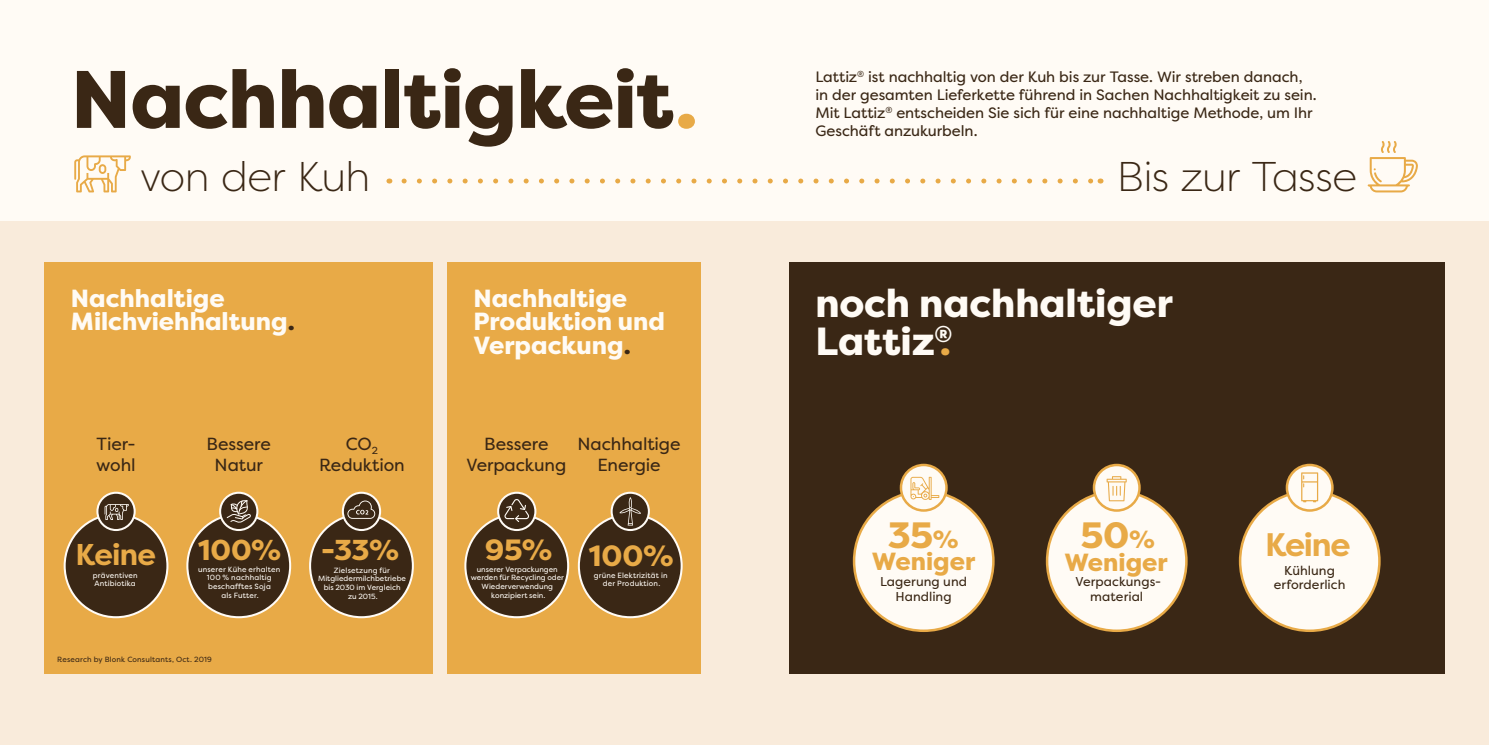
<style>
.page{position:relative;width:1489px;height:745px;background:#fff}
.page>*{position:absolute;margin:0;border:0;box-sizing:border-box;transform-origin:0 0}
.t1{font:800 81.25px "Filson Pro";letter-spacing:-.01em;color:#3a2715}
.t2{font:300 41.5px "Filson Pro";letter-spacing:-.015em;color:#3a2715}
.t3{font:800 39.12px/37.6px "Filson Pro";letter-spacing:-.005em;color:#fffbf5}
.t4{font:800 36.62px "Filson Pro";color:#e8aa47}
.t5{font:700 32.5px "Filson Pro";letter-spacing:-.04em;color:#e8aa47}
.t6{font:700 30px "Filson Pro";letter-spacing:-.025em;color:#e8aa47}
.t7{font:800 29.25px "Filson Pro";color:#e8aa47}
.t8{font:800 28.75px "Filson Pro";color:#e8aa47}
.t9{font:800 24.75px/23.9px "Filson Pro";color:#fffbf5}
.t10{font:800 24.75px "Filson Pro";color:#e8aa47}
.t11{font:17.5px/21px "Filson Pro";letter-spacing:-.005em;color:#3a2715;text-align:center}
.t12{font:15px/18px "Filson Pro";letter-spacing:-.005em;color:#3a2715}
.t13{font:12.75px/14.6px "Filson Pro";color:#3a2715;text-align:center}
.t14{font:7.5px/8.8px "Filson Pro";letter-spacing:.01em;color:#fffbf5;text-align:center}
.t15{font:7.5px "Filson Pro";letter-spacing:.02em;color:#3a2715}
.s1{color:#e8aa47}
.s2{color:#3a2715}
.s3{font-size:24.75px}
</style>
<div class="page">
<div style="left:0;top:0;width:1488px;height:744px;background:#fffbf5"></div>
<div style="left:0;top:221px;width:1488px;height:523px;background:#f9ebdb"></div>
<div style="left:44px;top:262px;width:389px;height:411px;background:#e8aa47"></div>
<div style="left:447px;top:262px;width:253px;height:411px;background:#e8aa47"></div>
<div style="left:788px;top:262px;width:656px;height:411px;background:#3a2715"></div>
<div style="left:65px;top:514px;width:102px;height:102px;background:#3a2715;border-radius:50%"></div>
<div style="left:310px;top:514px;width:103px;height:102px;background:#3a2715;border-radius:50%"></div>
<svg style="left:343px;top:492px;width:37px;height:37px"></svg>
<div style="left:342px;top:491px;width:39px;height:39px;border:2px solid #fffbf5;border-radius:50%"></div>
<svg style="left:347px;top:500px;width:28px;height:18px"></svg>
<div style="left:187px;top:514px;width:103px;height:102px;background:#3a2715;border-radius:50%"></div>
<svg style="left:220px;top:492px;width:37px;height:37px"></svg>
<div style="left:219px;top:491px;width:39px;height:39px;border:2px solid #fffbf5;border-radius:50%"></div>
<svg style="left:97px;top:492px;width:38px;height:37px"></svg>
<div style="left:96px;top:491px;width:40px;height:39px;border:2px solid #fffbf5;border-radius:50%"></div>
<svg style="left:105px;top:504px;width:24px;height:15px"></svg>
<svg style="left:226px;top:499px;width:25px;height:24px"></svg>
<div style="left:579px;top:514px;width:102px;height:102px;background:#3a2715;border-radius:50%"></div>
<div style="left:465px;top:514px;width:103px;height:102px;background:#3a2715;border-radius:50%"></div>
<svg style="left:611px;top:492px;width:38px;height:37px"></svg>
<div style="left:610px;top:491px;width:40px;height:39px;border:2px solid #fffbf5;border-radius:50%"></div>
<svg style="left:498px;top:492px;width:37px;height:37px"></svg>
<div style="left:497px;top:491px;width:39px;height:39px;border:2px solid #fffbf5;border-radius:50%"></div>
<svg style="left:503px;top:497px;width:26px;height:26px"></svg>
<svg style="left:619px;top:497px;width:22px;height:28px"></svg>
<div style="left:854px;top:491px;width:139px;height:139px;background:#fffbf5;border-radius:50%"></div>
<svg style="left:900px;top:464px;width:46px;height:46px"></svg>
<div style="left:899px;top:463px;width:48px;height:48px;border:2px solid #e8aa47;border-radius:50%"></div>
<svg style="left:910px;top:476px;width:29px;height:24px"></svg>
<div style="left:1047px;top:491px;width:139px;height:139px;background:#fffbf5;border-radius:50%"></div>
<svg style="left:1093px;top:464px;width:46px;height:46px"></svg>
<div style="left:1092px;top:463px;width:48px;height:48px;border:2px solid #e8aa47;border-radius:50%"></div>
<svg style="left:1106px;top:476px;width:20px;height:25px"></svg>
<svg style="left:74px;top:155px;width:57px;height:37px"></svg>
<svg style="left:1367px;top:141px;width:50px;height:51px"></svg>
<svg style="left:404px;top:178px;width:688px;height:5px"></svg>
<div style="left:1239px;top:491px;width:140px;height:139px;background:#fffbf5;border-radius:50%"></div>
<svg style="left:1286px;top:464px;width:46px;height:46px"></svg>
<div style="left:1285px;top:463px;width:48px;height:48px;border:2px solid #e8aa47;border-radius:50%"></div>
<svg style="left:1300px;top:472px;width:17px;height:30px"></svg>
<h1 class="t1" style="left:71px;top:49px;width:628px">Nachhaltigkeit<span class="s1">.</span></h1>
<h3 class="t12" style="left:815px;top:67px;width:503px">Lattiz<sup>®</sup> ist nachhaltig von der Kuh bis zur Tasse. Wir streben danach, in der gesamten Lieferkette führend in Sachen Nachhaltigkeit zu sein.<br>Mit Lattiz<sup>®</sup> entscheiden Sie sich für eine nachhaltige Methode, um Ihr Geschäft anzukurbeln.</h3>
<h2 class="t2" style="left:140px;top:149px;width:231px">von der Kuh</h2>
<h2 class="t2" style="left:1116px;top:149px;width:241px">Bis zur Tasse</h2>
<h3 class="t9" style="left:71px;top:286px;width:225px">Nachhaltige<br>Milchviehhaltung<span class="s2">.</span></h3>
<h3 class="t9" style="left:473px;top:286px;width:193px">Nachhaltige<br>Produktion und<br>Verpackung<span class="s2">.</span></h3>
<h3 class="t3" style="left:815px;top:285px;width:359px">noch nachhaltiger<br>Lattiz<sup>®</sup><span class="s1">.</span></h3>
<h3 class="t11" style="left:96px;top:433px;width:41px;text-align:left">Tier&shy;wohl</h3>
<h3 class="t11" style="left:206px;top:433px;width:66px">Bessere<br>Natur</h3>
<h3 class="t11" style="left:319px;top:433px;width:87px">CO<sub>2<br></sub>Reduktion</h3>
<h3 class="t11" style="left:466px;top:433px;width:101px">Bessere<br>Verpackung</h3>
<h3 class="t11" style="left:577px;top:433px;width:105px">Nachhaltige<br>Energie</h3>
<h3 class="t6" style="left:75px;top:535px;width:82px">Keine</h3>
<p class="t14" style="left:93px;top:570px;width:46px;text-align:left">präventiven<br>Antibiotika</p>
<h3 class="t8" style="left:198px;top:531px;width:85px">100%</h3>
<p class="t14" style="left:198px;top:564px;width:84px">unserer Kühe erhalten</p>
<p class="t14" style="left:207px;top:573px;width:66px">100 % nachhaltig beschafftes Soja als Futter.</p>
<h3 class="t8" style="left:321px;top:531px;width:79px">-33%</h3>
<p class="t14" style="left:318px;top:565px;width:89px">Zielsetzung für<br>Mitgliedermilchbetriebe bis 2030 im Vergleich<br>zu 2015.</p>
<h3 class="t7" style="left:484px;top:530px;width:69px">95%</h3>
<p class="t14" style="left:477px;top:564px;width:82px">unserer Verpackungen</p>
<p class="t14" style="left:471px;top:573px;width:95px">werden für Recycling oder</p>
<p class="t14" style="left:481px;top:581px;width:73px">Wiederverwendung konzipiert sein.</p>
<h3 class="t7" style="left:588px;top:537px;width:86px">100%</h3>
<p class="t14" style="left:594px;top:570px;width:75px">grüne Elektrizität in der Produktion.</p>
<h3 class="t4" style="left:887px;top:511px;width:73px">35<span class="s3">%</span></h3>
<h3 class="t10" style="left:871px;top:546px;width:105px">Weniger</h3>
<h3 class="t13" style="left:880px;top:574px;width:88px">Lagerung und<br>Handling</h3>
<h3 class="t4" style="left:1080px;top:511px;width:76px">50<span class="s3">%</span></h3>
<h3 class="t10" style="left:1064px;top:546px;width:105px">Weniger</h3>
<h3 class="t13" style="left:1075px;top:574px;width:87px">Verpackungs&shy;material</h3>
<h3 class="t5" style="left:1264px;top:523px;width:87px">Keine</h3>
<h3 class="t13" style="left:1273px;top:562px;width:73px">Kühlung erforderlich</h3>
<p class="t15" style="left:57px;top:653px;width:156px">Research by Blonk Consultants, Oct. 2019</p>
</div>
